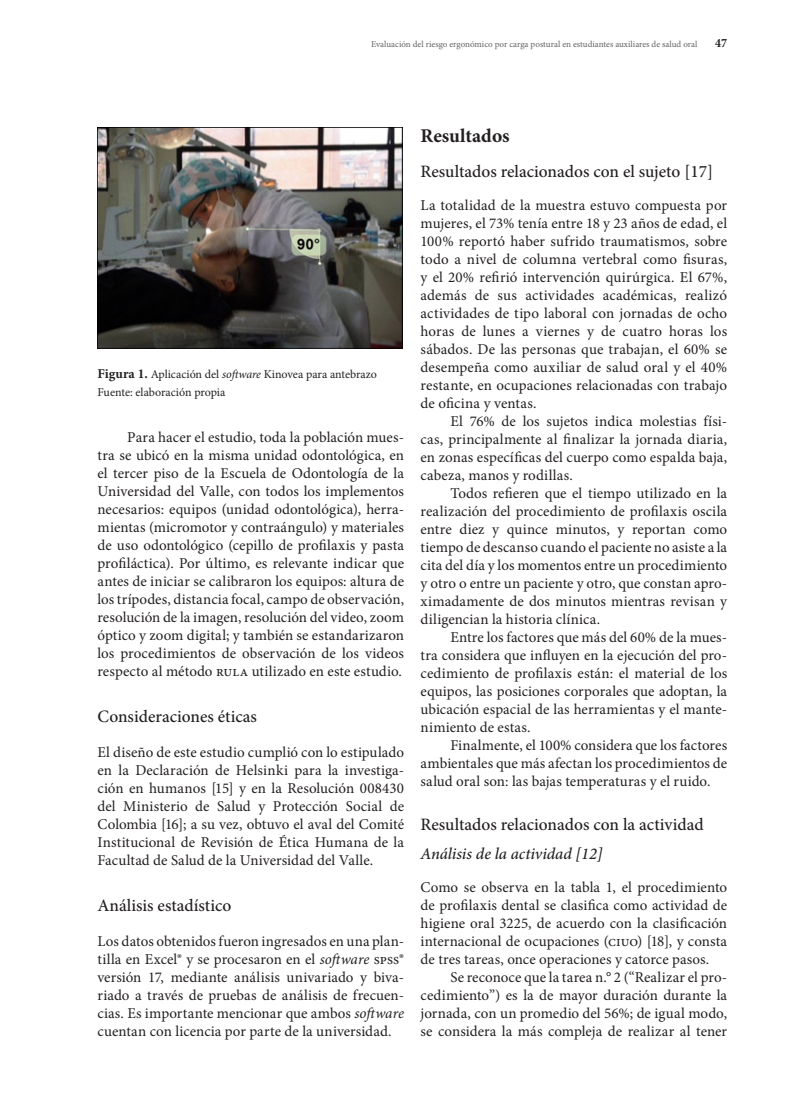
<style>
.page{position:relative;width:808px;height:1106px;background:#fff}
.page>*{position:absolute;margin:0;border:0;box-sizing:border-box;transform-origin:0 0}
.t1{font:700 19.5px "Minion Pro";color:#231f20}
.t2{font:500 17.4px "Minion Pro";color:#231f20}
.t3{font:italic 500 16.5px "Minion Pro";letter-spacing:-.005em;color:#231f20}
.t4{font:15px/18px "Minion Pro";letter-spacing:.005em;color:#231f20;text-align:justify}
.t5{font:700 12.75px "Minion Pro";color:#231f20;scale:.94 1}
.t6{font:12px/18px "Minion Pro";letter-spacing:-.01em;color:#231f20}
.t7{font:9px "Minion Pro";letter-spacing:-.01em;color:#636366}
.s1{font-weight:700;font-size:13.5px}
.s2{font-style:italic}
</style>
<div class="page">
<img style="left:98px;top:128px;width:304px;height:221px">
<p class="t7" style="left:371px;top:38px;width:328px">Evaluación del riesgo ergonómico por carga postural en estudiantes auxiliares de salud oral</p>
<p class="t5" style="left:715px;top:34px;width:14px">47</p>
<p class="t6" style="left:98px;top:365px;width:281px"><span class="s1">Figura 1.</span> Aplicación del <span class="s2">software</span> Kinovea para antebrazo<br>Fuente: elaboración propia</p>
<p class="t4" style="left:98px;top:428px;width:308px;text-indent:30px">Para hacer el estudio, toda la población mues&shy;tra se ubicó en la misma unidad odontológica, en el tercer piso de la Escuela de Odontología de la Universidad del Valle, con todos los implementos necesarios: equipos (unidad odontológica), herra&shy;mientas (micromotor y contraángulo) y materiales de uso odontológico (cepillo de profilaxis y pasta profiláctica). Por último, es relevante indicar que antes de iniciar se calibraron los equipos: altura de los trípodes, distancia focal, campo de observación, resolución de la imagen, resolución del video, zoom óptico y zoom digital; y también se estandarizaron los procedimientos de observación de los videos respecto al método rula utilizado en este estudio.</p>
<p class="t2" style="left:98px;top:704px;width:161px">Consideraciones éticas</p>
<p class="t4" style="left:98px;top:743px;width:308px">El diseño de este estudio cumplió con lo estipulado en la Declaración de Helsinki para la investiga&shy;ción en humanos [15] y en la Resolución 008430 del Ministerio de Salud y Protección Social de Colombia [16]; a su vez, obtuvo el aval del Comité Institucional de Revisión de Ética Humana de la Facultad de Salud de la Universidad del Valle.</p>
<p class="t2" style="left:98px;top:893px;width:135px">Análisis estadístico</p>
<p class="t4" style="left:98px;top:932px;width:308px">Los datos obtenidos fueron ingresados en una plan&shy;tilla en Excel® y se procesaron en el <span class="s2">software</span> spss® versión 17, mediante análisis univariado y biva&shy;riado a través de pruebas de análisis de frecuen&shy;cias. Es importante mencionar que ambos <span class="s2">software </span>cuentan con licencia por parte de la universidad.</p>
<h1 class="t1" style="left:421px;top:122px;width:91px">Resultados</h1>
<p class="t2" style="left:421px;top:160px;width:294px">Resultados relacionados con el sujeto [17]</p>
<p class="t4" style="left:421px;top:196px;width:308px">La totalidad de la muestra estuvo compuesta por mujeres, el 73% tenía entre 18 y 23 años de edad, el 100% reportó haber sufrido traumatismos, sobre todo a nivel de columna vertebral como fisuras, y el 20% refirió intervención quirúrgica. El 67%, además de sus actividades académicas, realizó actividades de tipo laboral con jornadas de ocho horas de lunes a viernes y de cuatro horas los sábados. De las personas que trabajan, el 60% se desempeña como auxiliar de salud oral y el 40% restante, en ocupaciones relacionadas con trabajo de oficina y ventas.</p>
<p class="t4" style="left:421px;top:412px;width:308px;text-indent:30px">El 76% de los sujetos indica molestias físi&shy;cas, principalmente al finalizar la jornada diaria, en zonas específicas del cuerpo como espalda baja, cabeza, manos y rodillas.</p>
<p class="t4" style="left:421px;top:484px;width:308px;text-indent:30px">Todos refieren que el tiempo utilizado en la realización del procedimiento de profilaxis oscila entre diez y quince minutos, y reportan como tiempo de descanso cuando el paciente no asiste a la cita del día y los momentos entre un procedimiento y otro o entre un paciente y otro, que constan apro&shy;ximadamente de dos minutos mientras revisan y diligencian la historia clínica.</p>
<p class="t4" style="left:421px;top:628px;width:308px;text-indent:30px">Entre los factores que más del 60% de la mues&shy;tra considera que influyen en la ejecución del pro&shy;cedimiento de profilaxis están: el material de los equipos, las posiciones corporales que adoptan, la ubicación espacial de las herramientas y el mante&shy;nimiento de estas.</p>
<p class="t4" style="left:421px;top:736px;width:308px;text-indent:30px">Finalmente, el 100% considera que los factores ambientales que más afectan los procedimientos de salud oral son: las bajas temperaturas y el ruido.</p>
<p class="t2" style="left:421px;top:813px;width:285px">Resultados relacionados con la actividad</p>
<p class="t3" style="left:421px;top:842px;width:184px">Análisis de la actividad [12]</p>
<p class="t4" style="left:421px;top:878px;width:308px">Como se observa en la tabla 1, el procedimiento de profilaxis dental se clasifica como actividad de higiene oral 3225, de acuerdo con la clasificación internacional de ocupaciones (ciuo) [18], y consta de tres tareas, once operaciones y catorce pasos.</p>
<p class="t4" style="left:421px;top:968px;width:308px;text-indent:30px">Se reconoce que la tarea n.° 2 (“Realizar el pro&shy;cedimiento”) es la de mayor duración durante la jornada, con un promedio del 56%; de igual modo, se considera la más compleja de realizar al tener</p>
</div>
